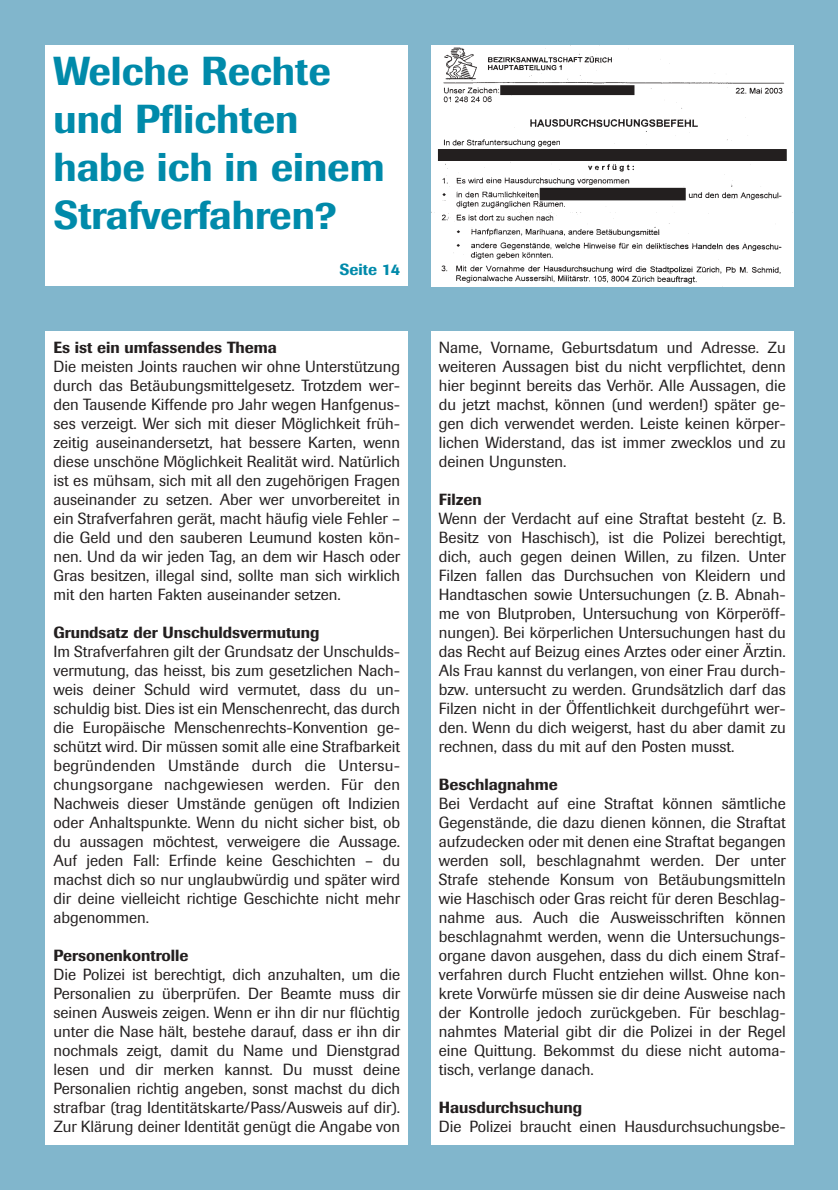
<style>
.page{position:relative;width:838px;height:1190px;background:#81b6cc}
.page>*{position:absolute;margin:0;border:0;box-sizing:border-box;transform-origin:0 0}
.t1{font:500 40px/48px "Imago";color:#008aaa}
.t2{font:16px/19px "Imago";color:#231f1f;text-align:justify}
.t3{font:500 16px "Imago";color:#231f1f}
.t4{font:500 16px "Imago";color:#008aaa}
</style>
<div class="page">
<img style="left:431px;top:45px;width:363px;height:116px">
<div style="left:45px;top:45px;width:363px;height:241px;background:#fff"></div>
<div style="left:45px;top:332px;width:363px;height:813px;background:#fff"></div>
<div style="left:431px;top:332px;width:363px;height:813px;background:#fff"></div>
<img style="left:431px;top:161px;width:363px;height:125px">
<h1 class="t1" style="left:53px;top:51px;width:333px">Welche Rechte und Pflichten habe ich in einem<br>Strafverfahren?</h1>
<p class="t4" style="left:339px;top:264px;width:62px">Seite 14</p>
<p class="t3" style="left:53px;top:342px;width:225px">Es ist ein umfassendes Thema</p>
<p class="t2" style="left:53px;top:359px;width:348px">Die meisten Joints rauchen wir ohne Unterstützung durch das Betäubungsmittelgesetz. Trotzdem wer&shy;den Tausende Kiffende pro Jahr wegen Hanfgenus&shy;ses verzeigt. Wer sich mit dieser Möglichkeit früh&shy;zeitig auseinandersetzt, hat bessere Karten, wenn diese unschöne Möglichkeit Realität wird. Natürlich ist es mühsam, sich mit all den zugehörigen Fragen auseinander zu setzen. Aber wer unvorbereitet in ein Strafverfahren gerät, macht häufig viele Fehler – die Geld und den sauberen Leumund kosten kön&shy;nen. Und da wir jeden Tag, an dem wir Hasch oder Gras besitzen, illegal sind, sollte man sich wirklich mit den harten Fakten auseinander setzen.</p>
<p class="t3" style="left:53px;top:627px;width:268px">Grundsatz der Unschuldsvermutung</p>
<p class="t2" style="left:53px;top:644px;width:348px">Im Strafverfahren gilt der Grundsatz der Unschulds&shy;vermutung, das heisst, bis zum gesetzlichen Nach&shy;weis deiner Schuld wird vermutet, dass du un&shy;schuldig bist. Dies ist ein Menschenrecht, das durch die Europäische Menschenrechts-Konvention ge&shy;schützt wird. Dir müssen somit alle eine Strafbarkeit begründenden Umstände durch die Untersu&shy;chungsorgane nachgewiesen werden. Für den Nachweis dieser Umstände genügen oft Indizien oder Anhaltspunkte. Wenn du nicht sicher bist, ob du aussagen möchtest, verweigere die Aussage.<br>Auf jeden Fall: Erfinde keine Geschichten – du machst dich so nur unglaubwürdig und später wird dir deine vielleicht richtige Geschichte nicht mehr abgenommen.</p>
<p class="t3" style="left:53px;top:950px;width:137px">Personenkontrolle</p>
<p class="t2" style="left:53px;top:967px;width:348px">Die Polizei ist berechtigt, dich anzuhalten, um die Personalien zu überprüfen. Der Beamte muss dir seinen Ausweis zeigen. Wenn er ihn dir nur flüchtig unter die Nase hält, bestehe darauf, dass er ihn dir nochmals zeigt, damit du Name und Dienstgrad lesen und dir merken kannst. Du musst deine Personalien richtig angeben, sonst machst du dich strafbar (trag Identitätskarte/Pass/Ausweis auf dir).<br>Zur Klärung deiner Identität genügt die Angabe von</p>
<p class="t2" style="left:439px;top:340px;width:348px">Name, Vorname, Geburtsdatum und Adresse. Zu weiteren Aussagen bist du nicht verpflichtet, denn hier beginnt bereits das Verhör. Alle Aussagen, die du jetzt machst, können (und werden!) später ge&shy;gen dich verwendet werden. Leiste keinen körper&shy;lichen Widerstand, das ist immer zwecklos und zu deinen Ungunsten.</p>
<p class="t3" style="left:439px;top:494px;width:44px">Filzen</p>
<p class="t2" style="left:439px;top:511px;width:348px">Wenn der Verdacht auf eine Straftat besteht (z. B.<br>Besitz von Haschisch), ist die Polizei berechtigt, dich, auch gegen deinen Willen, zu filzen. Unter Filzen fallen das Durchsuchen von Kleidern und Handtaschen sowie Untersuchungen (z. B. Abnah&shy;me von Blutproben, Untersuchung von Körperöff&shy;nungen). Bei körperlichen Untersuchungen hast du das Recht auf Beizug eines Arztes oder einer Ärztin.<br>Als Frau kannst du verlangen, von einer Frau durch&shy;bzw. untersucht zu werden. Grundsätzlich darf das Filzen nicht in der Öffentlichkeit durchgeführt wer&shy;den. Wenn du dich weigerst, hast du aber damit zu rechnen, dass du mit auf den Posten musst.</p>
<p class="t3" style="left:439px;top:779px;width:120px">Beschlagnahme</p>
<p class="t2" style="left:439px;top:796px;width:348px">Bei Verdacht auf eine Straftat können sämtliche Gegenstände, die dazu dienen können, die Straftat aufzudecken oder mit denen eine Straftat begangen werden soll, beschlagnahmt werden. Der unter Strafe stehende Konsum von Betäubungsmitteln wie Haschisch oder Gras reicht für deren Beschlag&shy;nahme aus. Auch die Ausweisschriften können beschlagnahmt werden, wenn die Untersuchungs&shy;organe davon ausgehen, dass du dich einem Straf&shy;verfahren durch Flucht entziehen willst. Ohne kon&shy;krete Vorwürfe müssen sie dir deine Ausweise nach der Kontrolle jedoch zurückgeben. Für beschlag&shy;nahmtes Material gibt dir die Polizei in der Regel eine Quittung. Bekommst du diese nicht automa&shy;tisch, verlange danach.</p>
<p class="t3" style="left:439px;top:1102px;width:145px">Hausdurchsuchung</p>
<p class="t2" style="left:439px;top:1119px;width:348px">Die Polizei braucht einen Hausdurchsuchungsbe-</p>
</div>
